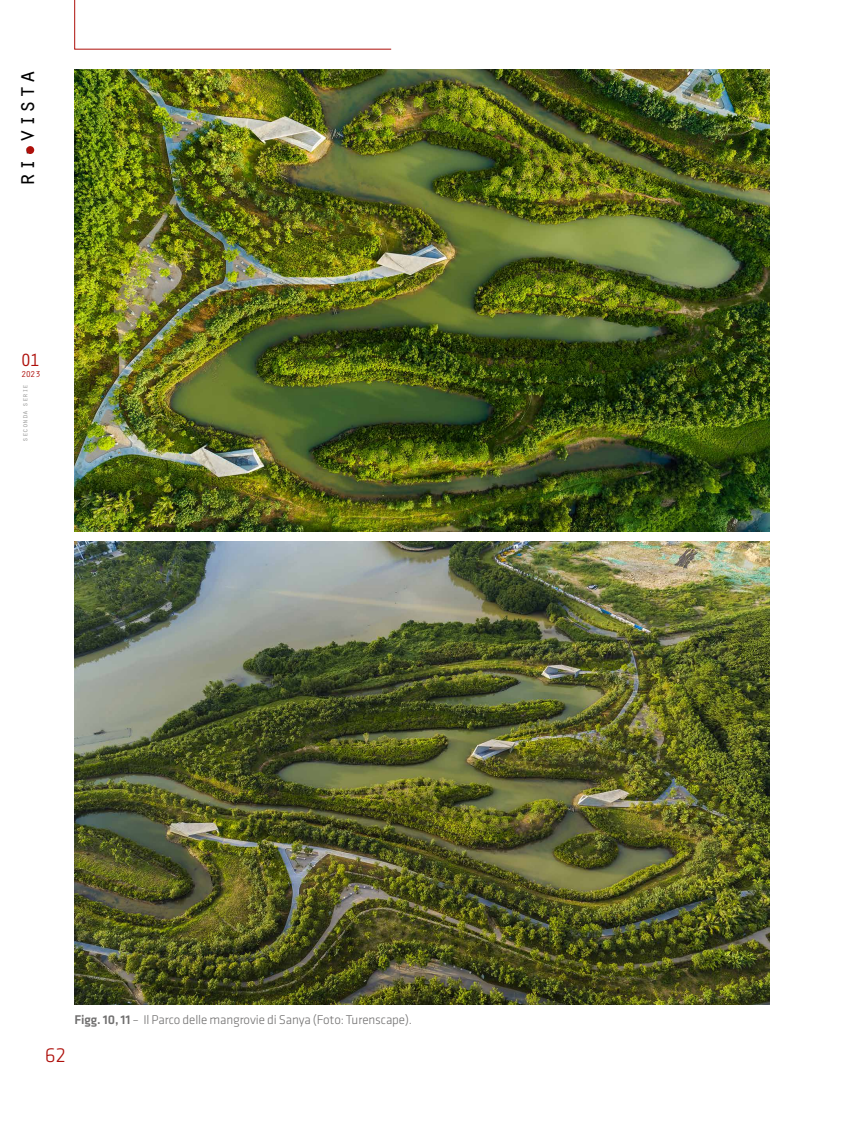
<style>
.page{position:relative;width:844px;height:1141px;background:#fff}
.page>*{position:absolute;margin:0;border:0;box-sizing:border-box;transform-origin:0 0}
.t1{font:24.5px "Orator Std";color:#000}
.t2{font:300 21px "Klavika";color:#ae0f0a}
.t3{font:18.38px "Orator Std";color:#ae0f0a}
.t4{font:300 13.12px "Klavika";letter-spacing:-.01em;color:#706f6f}
.t5{font:8.75px "Orator Std";color:#ae0f0a}
.t6{font:7.88px "Orator Std";letter-spacing:-.025em;color:#9d9d9c}
.s1{font-weight:500}
</style>
<div class="page">
<svg style="left:74px;top:0;width:317px;height:50px"></svg>
<div style="left:26px;top:146px;width:8px;height:8px;background:#ae0f0a;border-radius:50%"></div>
<img style="left:74px;top:69px;width:695px;height:463px">
<img style="left:74px;top:542px;width:695px;height:462px">
<h1 class="t1" style="left:9px;top:187px;width:119px;rotate:-90deg">ri-vista</h1>
<h3 class="t3" style="left:20px;top:347px;width:22px">01</h3>
<p class="t5" style="left:21px;top:368px;width:21px">2023</p>
<p class="t6" style="left:19px;top:442px;width:59px;rotate:-90deg">seconda serie</p>
<h2 class="t2" style="left:45px;top:1044px;width:22px">62</h2>
<p class="t4" style="left:74px;top:1013px;width:339px"><span class="s1">Figg. 10, 11</span> – Il Parco delle mangrovie di Sanya (Foto: Turenscape).</p>
</div>
